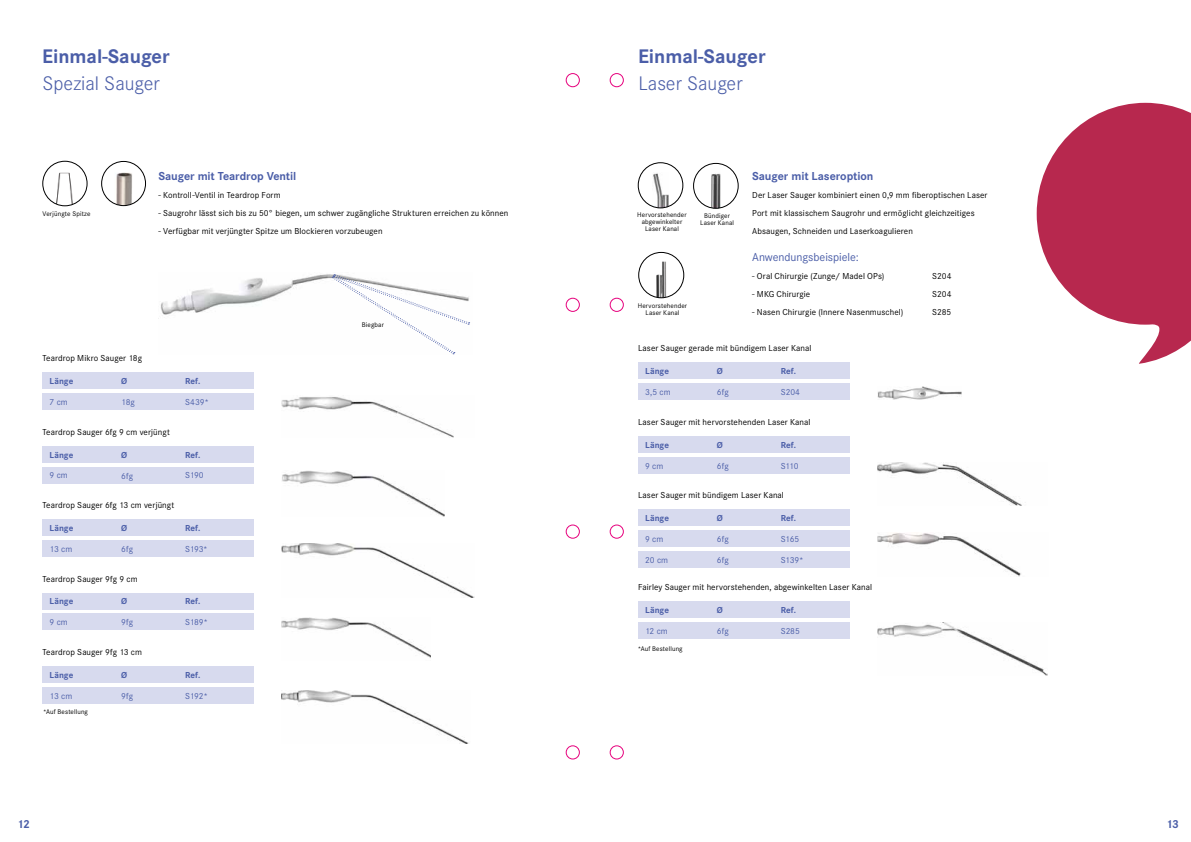
<style>
.page{position:relative;width:1191px;height:842px;background:#fff}
.page>*{position:absolute;margin:0;border:0;box-sizing:border-box;transform-origin:0 0}
.t1{font:700 20.4px "Corporate S";color:#4b5ea8}
.t2{font:300 20.4px "Corporate S";color:#4b5ea8}
.t3{font:700 12px "Corporate S";letter-spacing:-.01em;color:#4b5ea8}
.t4{font:12px "Corporate S";letter-spacing:-.005em;color:#4b5ea8}
.t5{font:9px/18px "Corporate S";letter-spacing:.01em;color:#000}
.t6{font:9px "Corporate S";color:#4b5ea8}
.t7{font:700 9px "Corporate S";letter-spacing:.005em;color:#4b5ea8}
.t8{font:7px/7px "Corporate S";letter-spacing:.015em;color:#000;text-align:center}
</style>
<div class="page">
<img style="left:282px;top:397px;width:172px;height:40px">
<img style="left:282px;top:471px;width:163px;height:45px">
<img style="left:282px;top:543px;width:192px;height:55px">
<img style="left:282px;top:617px;width:148px;height:41px">
<img style="left:282px;top:691px;width:187px;height:53px">
<div style="left:43px;top:373px;width:211px;height:16px;background:#d7daee"></div>
<div style="left:43px;top:446px;width:211px;height:16px;background:#d7daee"></div>
<div style="left:43px;top:520px;width:211px;height:16px;background:#d7daee"></div>
<div style="left:43px;top:593px;width:211px;height:16px;background:#d7daee"></div>
<div style="left:43px;top:666px;width:211px;height:17px;background:#d7daee"></div>
<div style="left:43px;top:393px;width:211px;height:17px;background:#d7daee"></div>
<div style="left:43px;top:467px;width:211px;height:16px;background:#d7daee"></div>
<div style="left:43px;top:540px;width:211px;height:17px;background:#d7daee"></div>
<div style="left:43px;top:614px;width:211px;height:16px;background:#d7daee"></div>
<div style="left:43px;top:687px;width:211px;height:17px;background:#d7daee"></div>
<img style="left:56px;top:172px;width:19px;height:34px">
<div style="left:42px;top:161px;width:46px;height:45px;border:1px solid #000;border-radius:50%"></div>
<img style="left:115px;top:172px;width:17px;height:34px">
<div style="left:101px;top:161px;width:45px;height:45px;border:1px solid #000;border-radius:50%"></div>
<img style="left:158px;top:274px;width:312px;height:51px">
<img style="left:877px;top:386px;width:84px;height:14px">
<div style="left:638px;top:363px;width:211px;height:16px;background:#d7daee"></div>
<div style="left:638px;top:436px;width:211px;height:17px;background:#d7daee"></div>
<div style="left:638px;top:510px;width:211px;height:16px;background:#d7daee"></div>
<div style="left:638px;top:601px;width:211px;height:17px;background:#d7daee"></div>
<div style="left:638px;top:383px;width:211px;height:17px;background:#d7daee"></div>
<div style="left:638px;top:457px;width:211px;height:16px;background:#d7daee"></div>
<div style="left:638px;top:530px;width:211px;height:17px;background:#d7daee"></div>
<div style="left:638px;top:551px;width:211px;height:16px;background:#d7daee"></div>
<div style="left:638px;top:622px;width:211px;height:16px;background:#d7daee"></div>
<img style="left:877px;top:462px;width:145px;height:43px">
<img style="left:877px;top:533px;width:144px;height:43px">
<img style="left:877px;top:622px;width:170px;height:53px">
<img style="left:652px;top:173px;width:17px;height:35px">
<div style="left:637px;top:162px;width:46px;height:46px;border:1px solid #000;border-radius:50%"></div>
<img style="left:711px;top:173px;width:10px;height:34px">
<div style="left:693px;top:163px;width:45px;height:46px;border:1px solid #000;border-radius:50%"></div>
<img style="left:655px;top:261px;width:12px;height:37px">
<div style="left:638px;top:252px;width:46px;height:46px;border:1px solid #000;border-radius:50%"></div>
<svg style="left:331px;top:274px;width:138px;height:80px"></svg>
<svg style="left:1036px;top:103px;width:155px;height:261px;fill:#b7284e"></svg>
<div style="left:565px;top:73px;width:15px;height:14px;border:1px solid #e6007d;border-radius:50%"></div>
<div style="left:565px;top:298px;width:15px;height:14px;border:1px solid #e6007d;border-radius:50%"></div>
<div style="left:565px;top:524px;width:15px;height:15px;border:1px solid #e6007d;border-radius:50%"></div>
<div style="left:565px;top:745px;width:15px;height:14px;border:1px solid #e6007d;border-radius:50%"></div>
<div style="left:609px;top:73px;width:15px;height:14px;border:1px solid #e6007d;border-radius:50%"></div>
<div style="left:609px;top:298px;width:15px;height:14px;border:1px solid #e6007d;border-radius:50%"></div>
<div style="left:609px;top:524px;width:15px;height:15px;border:1px solid #e6007d;border-radius:50%"></div>
<div style="left:609px;top:745px;width:15px;height:14px;border:1px solid #e6007d;border-radius:50%"></div>
<h1 class="t1" style="left:42px;top:45px;width:129px">Einmal-Sauger</h1>
<h1 class="t1" style="left:638px;top:45px;width:129px">Einmal-Sauger</h1>
<h1 class="t2" style="left:43px;top:72px;width:119px">Spezial Sauger</h1>
<h1 class="t2" style="left:638px;top:72px;width:106px">Laser Sauger</h1>
<p class="t8" style="left:43px;top:210px;width:49px">Verjüngte Spitze</p>
<h2 class="t3" style="left:158px;top:169px;width:139px">Sauger mit Teardrop Ventil</h2>
<p class="t5" style="left:158px;top:186px;width:124px">- Kontroll-Ventil in Teardrop Form</p>
<p class="t5" style="left:158px;top:204px;width:351px">- Saugrohr lässt sich bis zu 50° biegen, um schwer zugängliche Strukturen erreichen zu können</p>
<p class="t5" style="left:158px;top:222px;width:226px">- Verfügbar mit verjüngter Spitze um Blockieren vorzubeugen</p>
<p class="t8" style="left:362px;top:321px;width:24px">Biegbar</p>
<p class="t8" style="left:637px;top:211px;width:51px">Hervorstehender abgewinkelter<br>Laser Kanal</p>
<p class="t8" style="left:700px;top:212px;width:35px">Bündiger<br>Laser Kanal</p>
<p class="t8" style="left:638px;top:302px;width:51px">Hervorstehender<br>Laser Kanal</p>
<h2 class="t3" style="left:752px;top:169px;width:123px">Sauger mit Laseroption</h2>
<p class="t5" style="left:752px;top:186px;width:237px">Der Laser Sauger kombiniert einen 0,9 mm fiberoptischen Laser<br>Port mit klassischem Saugrohr und ermöglicht gleichzeitiges<br>Absaugen, Schneiden und Laserkoagulieren</p>
<h2 class="t4" style="left:752px;top:250px;width:108px">Anwendungsbeispiele:</h2>
<p class="t5" style="left:752px;top:267px;width:134px">- Oral Chirurgie (Zunge/ Madel OPs)</p>
<p class="t5" style="left:932px;top:267px;width:21px">S204</p>
<p class="t5" style="left:752px;top:285px;width:60px">- MKG Chirurgie</p>
<p class="t5" style="left:932px;top:285px;width:21px">S204</p>
<p class="t5" style="left:752px;top:303px;width:153px">- Nasen Chirurgie (Innere Nasenmuschel)</p>
<p class="t5" style="left:932px;top:303px;width:21px">S285</p>
<p class="t5" style="left:638px;top:339px;width:175px">Laser Sauger gerade mit bündigem Laser Kanal</p>
<p class="t5" style="left:43px;top:349px;width:101px">Teardrop Mikro Sauger 18g</p>
<p class="t7" style="left:50px;top:376px;width:25px">Länge</p>
<p class="t7" style="left:121px;top:376px;width:8px">Ø</p>
<p class="t7" style="left:185px;top:376px;width:17px">Ref.</p>
<p class="t7" style="left:645px;top:366px;width:25px">Länge</p>
<p class="t7" style="left:717px;top:366px;width:8px">Ø</p>
<p class="t7" style="left:781px;top:366px;width:17px">Ref.</p>
<p class="t6" style="left:50px;top:397px;width:20px">7 cm</p>
<p class="t6" style="left:121px;top:397px;width:15px">18g</p>
<p class="t6" style="left:185px;top:397px;width:25px">S439*</p>
<p class="t6" style="left:645px;top:387px;width:27px">3,5 cm</p>
<p class="t6" style="left:717px;top:387px;width:13px">6fg</p>
<p class="t6" style="left:781px;top:387px;width:21px">S204</p>
<p class="t5" style="left:43px;top:423px;width:129px">Teardrop Sauger 6fg 9 cm verjüngt</p>
<p class="t5" style="left:638px;top:413px;width:174px">Laser Sauger mit hervorstehenden Laser Kanal</p>
<p class="t7" style="left:50px;top:449px;width:25px">Länge</p>
<p class="t7" style="left:121px;top:449px;width:8px">Ø</p>
<p class="t7" style="left:185px;top:449px;width:17px">Ref.</p>
<p class="t7" style="left:645px;top:439px;width:25px">Länge</p>
<p class="t7" style="left:717px;top:439px;width:8px">Ø</p>
<p class="t7" style="left:781px;top:439px;width:17px">Ref.</p>
<p class="t6" style="left:50px;top:470px;width:20px">9 cm</p>
<p class="t6" style="left:121px;top:470px;width:13px">6fg</p>
<p class="t6" style="left:185px;top:470px;width:20px">S190</p>
<p class="t6" style="left:645px;top:460px;width:20px">9 cm</p>
<p class="t6" style="left:717px;top:460px;width:13px">6fg</p>
<p class="t6" style="left:781px;top:460px;width:19px">S110</p>
<p class="t5" style="left:43px;top:496px;width:133px">Teardrop Sauger 6fg 13 cm verjüngt</p>
<p class="t5" style="left:638px;top:486px;width:147px">Laser Sauger mit bündigem Laser Kanal</p>
<p class="t7" style="left:50px;top:523px;width:25px">Länge</p>
<p class="t7" style="left:121px;top:523px;width:8px">Ø</p>
<p class="t7" style="left:185px;top:523px;width:17px">Ref.</p>
<p class="t7" style="left:645px;top:513px;width:25px">Länge</p>
<p class="t7" style="left:717px;top:513px;width:8px">Ø</p>
<p class="t7" style="left:781px;top:513px;width:17px">Ref.</p>
<p class="t6" style="left:50px;top:544px;width:24px">13 cm</p>
<p class="t6" style="left:121px;top:544px;width:13px">6fg</p>
<p class="t6" style="left:185px;top:544px;width:24px">S193*</p>
<p class="t6" style="left:645px;top:534px;width:20px">9 cm</p>
<p class="t6" style="left:645px;top:555px;width:24px">20 cm</p>
<p class="t6" style="left:717px;top:534px;width:13px">6fg</p>
<p class="t6" style="left:717px;top:555px;width:13px">6fg</p>
<p class="t6" style="left:781px;top:534px;width:20px">S165</p>
<p class="t6" style="left:781px;top:555px;width:24px">S139*</p>
<p class="t5" style="left:43px;top:570px;width:97px">Teardrop Sauger 9fg 9 cm</p>
<p class="t5" style="left:638px;top:578px;width:235px">Fairley Sauger mit hervorstehenden, abgewinkelten Laser Kanal</p>
<p class="t7" style="left:50px;top:596px;width:25px">Länge</p>
<p class="t7" style="left:121px;top:596px;width:8px">Ø</p>
<p class="t7" style="left:185px;top:596px;width:17px">Ref.</p>
<p class="t7" style="left:645px;top:605px;width:25px">Länge</p>
<p class="t7" style="left:717px;top:604px;width:8px">Ø</p>
<p class="t7" style="left:781px;top:604px;width:17px">Ref.</p>
<p class="t6" style="left:50px;top:617px;width:20px">9 cm</p>
<p class="t6" style="left:121px;top:617px;width:13px">9fg</p>
<p class="t6" style="left:185px;top:617px;width:24px">S189*</p>
<p class="t6" style="left:645px;top:625px;width:24px">12 cm</p>
<p class="t6" style="left:717px;top:626px;width:13px">6fg</p>
<p class="t6" style="left:781px;top:625px;width:21px">S285</p>
<p class="t5" style="left:43px;top:643px;width:101px">Teardrop Sauger 9fg 13 cm</p>
<p class="t8" style="left:637px;top:645px;width:46px">*Auf Bestellung</p>
<p class="t7" style="left:50px;top:670px;width:25px">Länge</p>
<p class="t7" style="left:121px;top:670px;width:8px">Ø</p>
<p class="t7" style="left:185px;top:670px;width:17px">Ref.</p>
<p class="t6" style="left:50px;top:691px;width:24px">13 cm</p>
<p class="t6" style="left:121px;top:691px;width:13px">9fg</p>
<p class="t6" style="left:185px;top:691px;width:24px">S192*</p>
<p class="t8" style="left:43px;top:708px;width:46px">*Auf Bestellung</p>
<h2 class="t3" style="left:17px;top:817px;width:14px">12</h2>
<h2 class="t3" style="left:1166px;top:817px;width:14px">13</h2>
</div>
